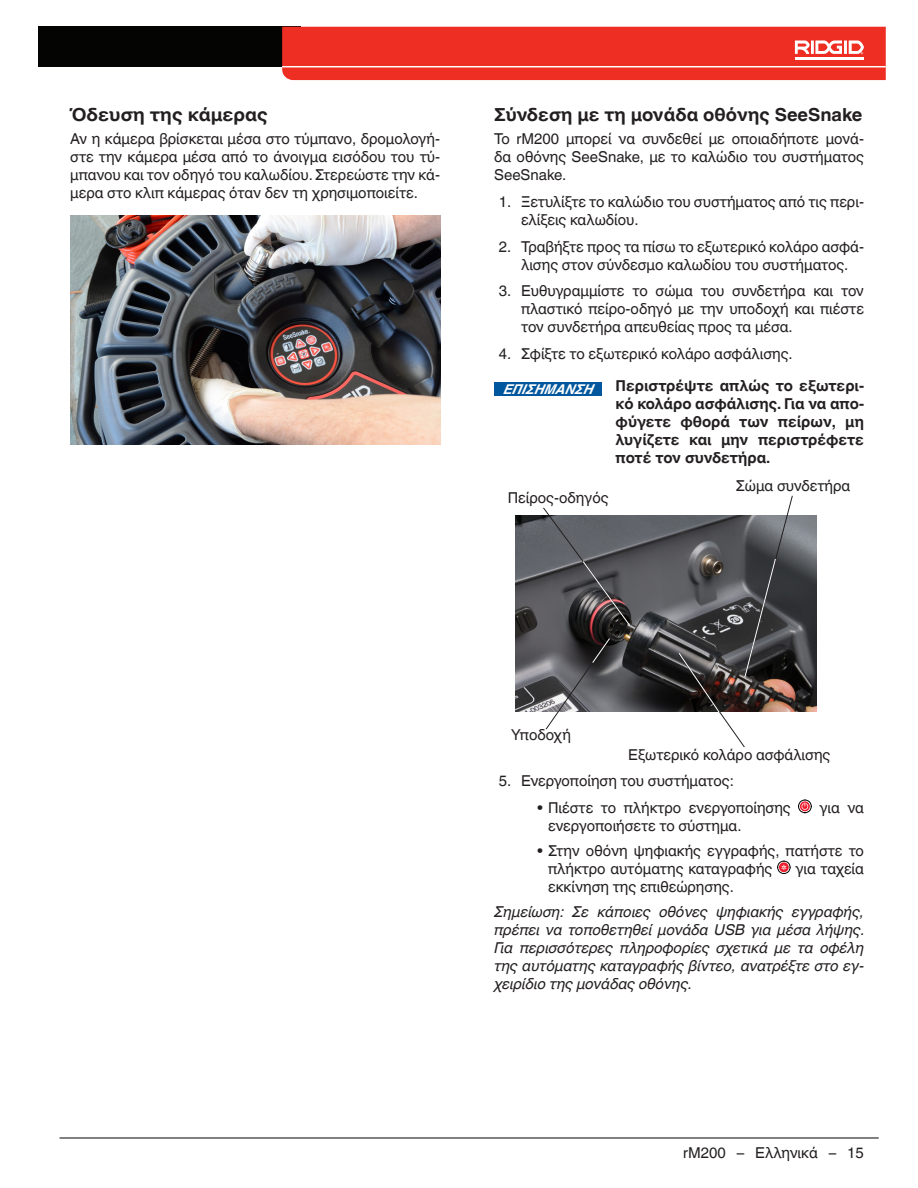
<style>
.page{position:relative;width:918px;height:1188px;background:#fff}
.page>*{position:absolute;margin:0;border:0;box-sizing:border-box;transform-origin:0 0}
.Head_2____h2{font:700 18px "Helvetica World";color:#231f20}
.Head_2____h2-2{font:700 18px "Helvetica World";color:#231f20;scale:1.05 1}
.Basic_Normal___bn{font:15px/18px "Helvetica World";color:#231f20;text-align:justify}
.Basic_Italic_-_bi{font:italic 15px/18px "Helvetica World";color:#231f20;text-align:justify}
.Basic_Bold____bb{font:700 15px/18px "Helvetica World";color:#231f20;text-align:justify}
.Basic_Normal_Right{font:15px "Helvetica World";color:#231f20}
.Basic_Normal_Left{font:15px "Helvetica World";color:#231f20}
.Notice_White{font:italic 700 13.5px "Helvetica World";color:#fff}
</style>
<div class="page">
<div style="left:38px;top:27px;width:263px;height:40px;background:#040503"></div>
<div style="left:282px;top:27px;width:604px;height:53px;background:#ee2e22"></div>
<hr style="left:795px;top:57px;width:69px;height:3px;background:#fff">
<hr style="left:60px;top:1137px;width:819px;height:2px;background:#231f20">
<img style="left:70px;top:215px;width:370px;height:230px">
<div style="left:494px;top:382px;width:108px;height:14px;background:#00579d"></div>
<img style="left:515px;top:516px;width:302px;height:196px">
<svg style="left:545px;top:638px;width:66px;height:92px"></svg>
<svg style="left:798px;top:800px;width:14px;height:13px"></svg>
<svg style="left:777px;top:861px;width:13px;height:13px"></svg>
<svg style="left:542px;top:507px;width:89px;height:119px;background:#626165"></svg>
<svg style="left:677px;top:495px;width:116px;height:253px"></svg>
<p class="Head_2____h2-2" style="left:70px;top:104px;width:190px">Όδευση της κάμερας</p>
<p class="Basic_Normal___bn" style="left:70px;top:130px;width:371px">Αν η κάμερα βρίσκεται μέσα στο τύμπανο, δρομολογή&shy;στε την κάμερα μέσα από το άνοιγμα εισόδου του τύ&shy;μπανου και τον οδηγό του καλωδίου. Στερεώστε την κά&shy;μερα στο κλιπ κάμερας όταν δεν τη χρησιμοποιείτε.</p>
<p class="Head_2____h2" style="left:494px;top:104px;width:370px">Σύνδεση με τη μονάδα οθόνης SeeSnake</p>
<p class="Basic_Normal___bn" style="left:494px;top:130px;width:371px">Το rM200 μπορεί να συνδεθεί με οποιαδήποτε μονά&shy;δα οθόνης SeeSnake, με το καλώδιο του συστήματος SeeSnake.</p>
<p class="Basic_Normal___bn" style="left:521px;top:193px;width:344px;text-indent:-22px">1. Ξετυλίξτε το καλώδιο του συστήματος από τις περι&shy;ελίξεις καλωδίου.</p>
<p class="Basic_Normal___bn" style="left:499px;top:237px;width:367px;text-align:center">2. Τραβήξτε προς τα πίσω το εξωτερικό κολάρο ασφά&shy;λισης στον σύνδεσμο καλωδίου του συστήματος.</p>
<p class="Basic_Normal___bn" style="left:521px;top:282px;width:344px;text-indent:-22px">3. Ευθυγραμμίστε το σώμα του συνδετήρα και τον πλαστικό πείρο-οδηγό με την υποδοχή και πιέστε τον συνδετήρα απευθείας προς τα μέσα.</p>
<p class="Basic_Normal___bn" style="left:499px;top:345px;width:296px">4. Σφίξτε το εξωτερικό κολάρο ασφάλισης.</p>
<p class="Notice_White" style="left:503px;top:382px;width:97px">ΕΠΙΣΗΜΑΝΣΗ</p>
<p class="Basic_Bold____bb" style="left:616px;top:377px;width:250px">Περιστρέψτε απλώς το εξωτερι&shy;κό κολάρο ασφάλισης. Για να απο&shy;φύγετε φθορά των πείρων, μη λυγίζετε και μην περιστρέφετε ποτέ τον συνδετήρα.</p>
<p class="Basic_Normal_Right" style="left:508px;top:490px;width:102px">Πείρος-οδηγός</p>
<p class="Basic_Normal_Left" style="left:736px;top:477px;width:116px">Σώμα συνδετήρα</p>
<p class="Basic_Normal_Right" style="left:511px;top:726px;width:61px">Υποδοχή</p>
<p class="Basic_Normal_Right" style="left:628px;top:746px;width:204px">Εξωτερικό κολάρο ασφάλισης</p>
<p class="Basic_Normal___bn" style="left:499px;top:772px;width:237px">5. Ενεργοποίηση του συστήματος:</p>
<p class="Basic_Normal___bn" style="left:537px;top:799px;width:255px">• Πιέστε το πλήκτρο ενεργοποίησης</p>
<p class="Basic_Normal___bn" style="left:819px;top:799px;width:46px">για να</p>
<p class="Basic_Normal___bn" style="left:548px;top:817px;width:195px">ενεργοποιήσετε το σύστημα.</p>
<p class="Basic_Normal___bn" style="left:548px;top:842px;width:317px;text-indent:-11px">• Στην οθόνη ψηφιακής εγγραφής, πατήστε το πλήκτρο αυτόματης καταγραφής</p>
<p class="Basic_Normal___bn" style="left:795px;top:860px;width:70px">για ταχεία</p>
<p class="Basic_Normal___bn" style="left:548px;top:878px;width:187px">εκκίνηση της επιθεώρησης.</p>
<p class="Basic_Italic_-_bi" style="left:494px;top:902px;width:372px">Σημείωση: Σε κάποιες οθόνες ψηφιακής εγγραφής, πρέπει να τοποθετηθεί μονάδα USB για μέσα λήψης.<br>Για περισσότερες πληροφορίες σχετικά με τα οφέλη της αυτόματης καταγραφής βίντεο, ανατρέξτε στο εγ&shy;χειρίδιο της μονάδας οθόνης.</p>
<p class="Basic_Normal___bn" style="left:683px;top:1144px;width:182px">rM200 – Ελληνικά – 15</p>
</div>
